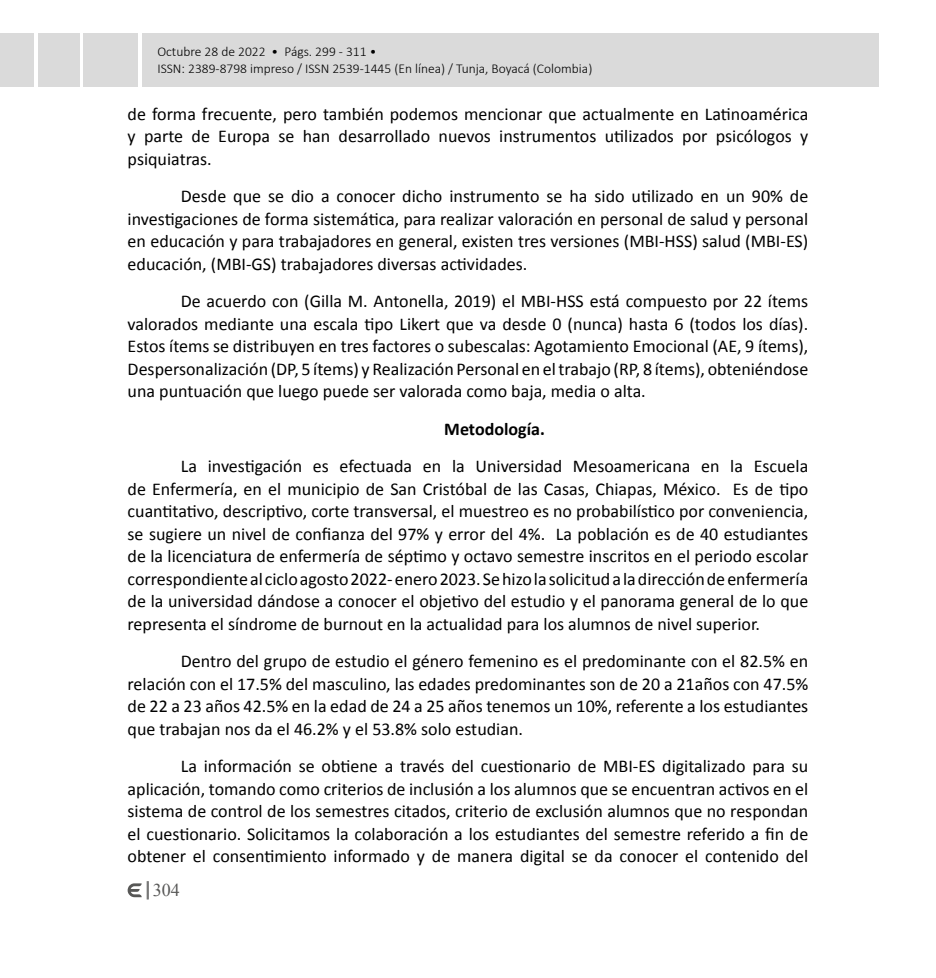
<style>
.page{position:relative;width:936px;height:978px;background:#fff}
.page>*{position:absolute;margin:0;border:0;box-sizing:border-box;transform-origin:0 0}
.t1{font:18px/22.5px "Calibri";color:#000;text-align:justify}
.t2{font:700 18px "Calibri";color:#000}
.t3{font:18px "Times New Roman";color:#575756}
.t4{font:300 13.5px/16.2px "Calibri";color:#000}
</style>
<div class="page">
<svg style="left:128px;top:881px;width:21px;height:18px"></svg>
<div style="left:38px;top:33px;width:41px;height:53px;background:#dadada"></div>
<div style="left:0;top:33px;width:34px;height:53px;background:#dadada"></div>
<div style="left:83px;top:33px;width:55px;height:53px;background:#dadada"></div>
<div style="left:142px;top:33px;width:736px;height:53px;background:#dadada"></div>
<p class="t4" style="left:157px;top:43px;width:436px">Octubre 28 de 2022 • Págs. 299 - 311 •<br>ISSN: 2389-8798 impreso / ISSN 2539-1445 (En línea) / Tunja, Boyacá (Colombia)</p>
<p class="t1" style="left:128px;top:103px;width:682px">de forma frecuente, pero también podemos mencionar que actualmente en Latinoamérica y parte de Europa se han desarrollado nuevos instrumentos utilizados por psicólogos y psiquiatras.</p>
<p class="t1" style="left:128px;top:185px;width:682px;text-indent:53px">Desde que se dio a conocer dicho instrumento se ha sido utilizado en un 90% de investigaciones de forma sistemática, para realizar valoración en personal de salud y personal en educación y para trabajadores en general, existen tres versiones (MBI-HSS) salud (MBI-ES) educación, (MBI-GS) trabajadores diversas actividades.</p>
<p class="t1" style="left:128px;top:290px;width:682px;text-indent:53px">De acuerdo con (Gilla M. Antonella, 2019) el MBI-HSS está compuesto por 22 ítems valorados mediante una escala tipo Likert que va desde 0 (nunca) hasta 6 (todos los días).<br>Estos ítems se distribuyen en tres factores o subescalas: Agotamiento Emocional (AE, 9 ítems), Despersonalización (DP, 5 ítems) y Realización Personal en el trabajo (RP, 8 ítems), obteniéndose una puntuación que luego puede ser valorada como baja, media o alta.</p>
<p class="t2" style="left:444px;top:417px;width:102px">Metodología.</p>
<p class="t1" style="left:128px;top:455px;width:682px;text-indent:53px">La investigación es efectuada en la Universidad Mesoamericana en la Escuela de Enfermería, en el municipio de San Cristóbal de las Casas, Chiapas, México. Es de tipo cuantitativo, descriptivo, corte transversal, el muestreo es no probabilístico por conveniencia, se sugiere un nivel de confianza del 97% y error del 4%. La población es de 40 estudiantes de la licenciatura de enfermería de séptimo y octavo semestre inscritos en el periodo escolar correspondiente al ciclo agosto 2022- enero 2023. Se hizo la solicitud a la dirección de enfermería de la universidad dándose a conocer el objetivo del estudio y el panorama general de lo que representa el síndrome de burnout en la actualidad para los alumnos de nivel superior.</p>
<p class="t1" style="left:128px;top:650px;width:682px;text-indent:53px">Dentro del grupo de estudio el género femenino es el predominante con el 82.5% en relación con el 17.5% del masculino, las edades predominantes son de 20 a 21años con 47.5% de 22 a 23 años 42.5% en la edad de 24 a 25 años tenemos un 10%, referente a los estudiantes que trabajan nos da el 46.2% y el 53.8% solo estudian.</p>
<p class="t1" style="left:128px;top:755px;width:682px;text-indent:53px">La información se obtiene a través del cuestionario de MBI-ES digitalizado para su aplicación, tomando como criterios de inclusión a los alumnos que se encuentran activos en el sistema de control de los semestres citados, criterio de exclusión alumnos que no respondan el cuestionario. Solicitamos la colaboración a los estudiantes del semestre referido a fin de obtener el consentimiento informado y de manera digital se da conocer el contenido del</p>
<p class="t3" style="left:153px;top:878px;width:28px">304</p>
</div>
